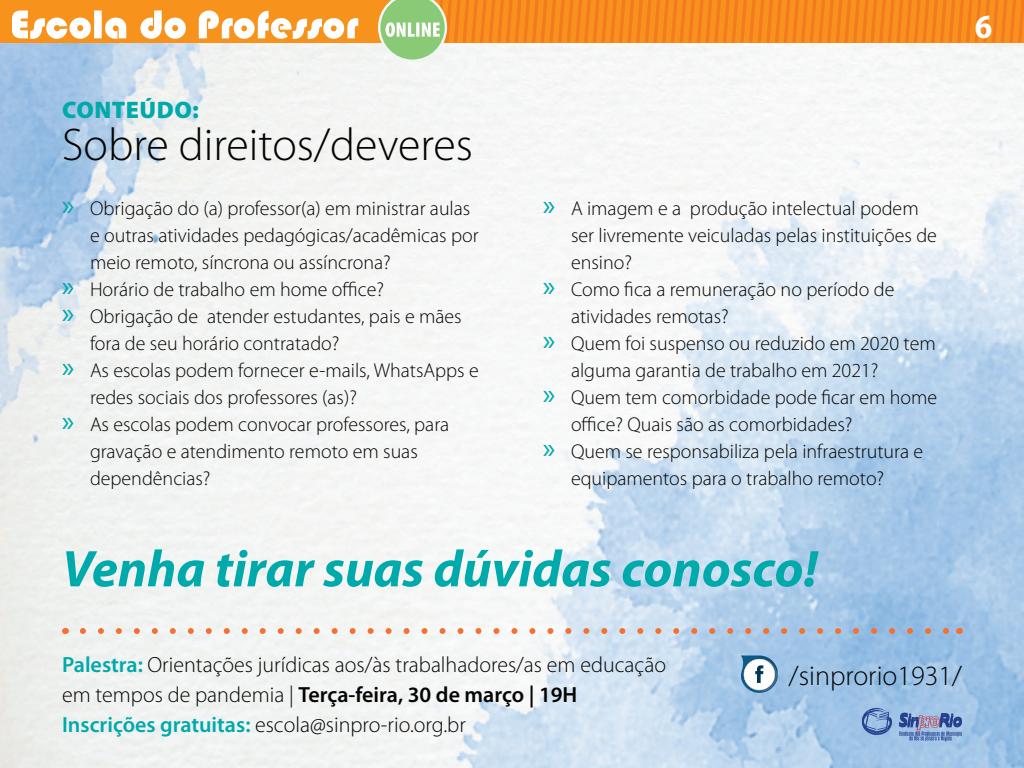
<style>
.page{position:relative;width:1024px;height:768px;background:#fff}
.page>*{position:absolute;margin:0;border:0;box-sizing:border-box;transform-origin:0 0}
.t1{font:italic 700 52px "Myriad Pro";color:#00a9aa}
.t2{font:300 46px "Myriad Pro";color:#040503}
.t3{font:700 semi-condensed 34px "Myriad Pro";color:#fff}
.t4{font:300 28px "Myriad Pro";color:#040503}
.t5{font:900 24px "Myriad Pro";letter-spacing:.02em;color:#00a9aa}
.t6{font:300 22px/30px "Myriad Pro";color:#040503}
.t7{font:300 20px "Myriad Pro";color:#040503}
.s1{font-weight:400;font-size:30px;color:#00a9aa}
.s2{font-weight:600;color:#00a9aa}
.s3{font-weight:600}
</style>
<div class="page">
<img style="left:0;top:43px;width:1024px;height:725px">
<div style="left:0;top:0;width:1024px;height:43px;background:#f7931d"></div>
<svg style="left:199px;top:10px;width:159px;height:29px"></svg>
<svg style="left:12px;top:10px;width:174px;height:29px"></svg>
<svg style="left:378px;top:0;width:646px;height:62px"></svg>
<svg style="left:83px;top:628px;width:867px;height:6px"></svg>
<svg style="left:741px;top:656px;width:37px;height:37px"></svg>
<svg style="left:862px;top:704px;width:100px;height:37px;background:#829fcc"></svg>
<p class="t5" style="left:62px;top:96px;width:138px">CONTEÚDO:</p>
<h2 class="t2" style="left:62px;top:119px;width:413px">Sobre direitos/deveres</h2>
<p class="t7" style="left:62px;top:197px;width:410px"><span class="s1">»</span> Obrigação do (a) professor(a) em ministrar aulas</p>
<p class="t7" style="left:90px;top:224px;width:390px">e outras atividades pedagógicas/acadêmicas por</p>
<p class="t7" style="left:90px;top:251px;width:302px">meio remoto, síncrona ou assíncrona?</p>
<p class="t7" style="left:62px;top:278px;width:324px"><span class="s1">»</span> Horário de trabalho em home office?</p>
<p class="t7" style="left:62px;top:305px;width:401px"><span class="s1">»</span> Obrigação de atender estudantes, pais e mães</p>
<p class="t7" style="left:90px;top:332px;width:251px">fora de seu horário contratado?</p>
<p class="t7" style="left:62px;top:359px;width:418px"><span class="s1">»</span> As escolas podem fornecer e-mails, WhatsApps e</p>
<p class="t7" style="left:90px;top:386px;width:268px">redes sociais dos professores (as)?</p>
<p class="t7" style="left:62px;top:413px;width:389px"><span class="s1">»</span> As escolas podem convocar professores, para</p>
<p class="t7" style="left:90px;top:440px;width:329px">gravação e atendimento remoto em suas</p>
<p class="t7" style="left:90px;top:467px;width:122px">dependências?</p>
<p class="t7" style="left:543px;top:197px;width:377px"><span class="s1">»</span> A imagem e a produção intelectual podem</p>
<p class="t7" style="left:571px;top:224px;width:367px">ser livremente veiculadas pelas instituições de</p>
<p class="t7" style="left:571px;top:251px;width:63px">ensino?</p>
<p class="t7" style="left:543px;top:278px;width:353px"><span class="s1">»</span> Como fica a remuneração no período de</p>
<p class="t7" style="left:571px;top:305px;width:159px">atividades remotas?</p>
<p class="t7" style="left:543px;top:332px;width:394px"><span class="s1">»</span> Quem foi suspenso ou reduzido em 2020 tem</p>
<p class="t7" style="left:571px;top:359px;width:309px">alguma garantia de trabalho em 2021?</p>
<p class="t7" style="left:543px;top:386px;width:396px"><span class="s1">»</span> Quem tem comorbidade pode ficar em home</p>
<p class="t7" style="left:571px;top:413px;width:283px">office? Quais são as comorbidades?</p>
<p class="t7" style="left:543px;top:440px;width:382px"><span class="s1">»</span> Quem se responsabiliza pela infraestrutura e</p>
<p class="t7" style="left:571px;top:467px;width:315px">equipamentos para o trabalho remoto?</p>
<h1 class="t1" style="left:62px;top:535px;width:757px">Venha tirar suas dúvidas conosco!</h1>
<h3 class="t3" style="left:975px;top:7px;width:19px">6</h3>
<p class="t6" style="left:62px;top:650px;width:606px"><span class="s2">Palestra:</span> Orientações jurídicas aos/às trabalhadores/as em educação em tempos de pandemia | <span class="s3">Terça-feira, 30 de março | 19H<br></span><span class="s2">Inscrições gratuitas:</span> escola@sinpro-rio.org.br</p>
<h3 class="t4" style="left:789px;top:660px;width:175px">/sinprorio1931/</h3>
</div>
